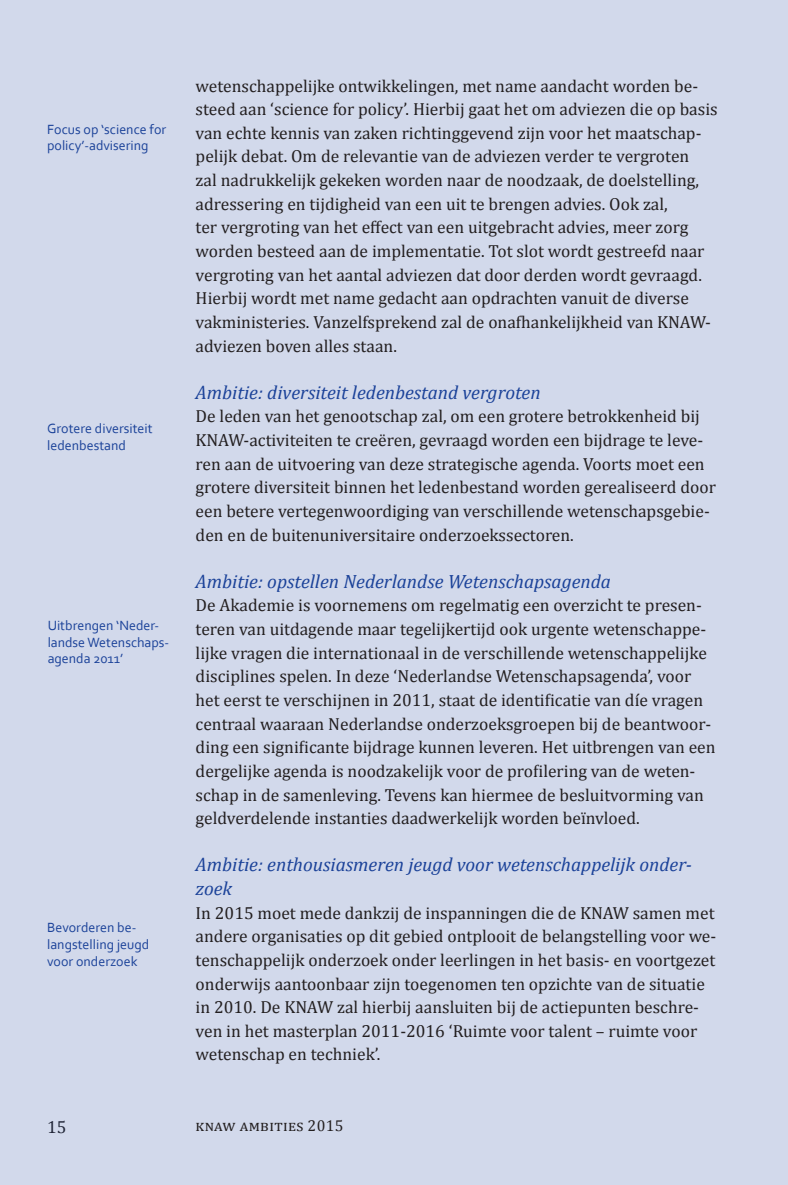
<style>
.page{position:relative;width:788px;height:1185px;background:#d2d9eb}
.page>*{position:absolute;margin:0;border:0;box-sizing:border-box;transform-origin:0 0}
.t1{font:italic 19.25px/23.6px "Cambria";color:#1b4299}
.t2{font:17.5px/23.6px "Cambria";color:#231f20}
.t3{font:15.75px "Cambria";letter-spacing:.02em;color:#231f20}
.t4{font:14px/16.8px "Corbel";color:#1b4299}
</style>
<div class="page">
<p class="t4" style="left:47px;top:120px;width:121px">Focus op ‘science for policy’-advisering</p>
<p class="t4" style="left:47px;top:419px;width:107px">Grotere diversiteit ledenbestand</p>
<p class="t4" style="left:48px;top:616px;width:123px">Uitbrengen ‘Neder&shy;landse Wetenschaps&shy;agenda 2011’</p>
<p class="t4" style="left:47px;top:918px;width:104px">Bevorderen be&shy;langstelling jeugd voor onderzoek</p>
<p class="t2" style="left:196px;top:74px;width:523px">wetenschappelijke ontwikkelingen, met name aandacht worden be&shy;steed aan ‘science for policy’. Hierbij gaat het om adviezen die op basis van echte kennis van zaken richtinggevend zijn voor het maatschap&shy;pelijk debat. Om de relevantie van de adviezen verder te vergroten<br>zal nadrukkelijk gekeken worden naar de noodzaak, de doelstelling, adressering en tijdigheid van een uit te brengen advies. Ook zal,<br>ter vergroting van het effect van een uitgebracht advies, meer zorg worden besteed aan de implementatie. Tot slot wordt gestreefd naar vergroting van het aantal adviezen dat door derden wordt gevraagd.<br>Hierbij wordt met name gedacht aan opdrachten vanuit de diverse vakministeries. Vanzelfsprekend zal de onafhankelijkheid van KNAW&shy;adviezen boven alles staan.</p>
<p class="t1" style="left:196px;top:380px;width:347px">Ambitie: diversiteit ledenbestand vergroten</p>
<p class="t2" style="left:196px;top:404px;width:522px">De leden van het genootschap zal, om een grotere betrokkenheid bij KNAW-activiteiten te creëren, gevraagd worden een bijdrage te leve&shy;ren aan de uitvoering van deze strategische agenda. Voorts moet een grotere diversiteit binnen het ledenbestand worden gerealiseerd door een betere vertegenwoordiging van verschillende wetenschapsgebie&shy;den en de buitenuniversitaire onderzoekssectoren.</p>
<p class="t1" style="left:196px;top:569px;width:417px">Ambitie: opstellen Nederlandse Wetenschapsagenda</p>
<p class="t2" style="left:196px;top:593px;width:521px">De Akademie is voornemens om regelmatig een overzicht te presen&shy;teren van uitdagende maar tegelijkertijd ook urgente wetenschappe&shy;lijke vragen die internationaal in de verschillende wetenschappelijke disciplines spelen. In deze ‘Nederlandse Wetenschapsagenda’, voor het eerst te verschijnen in 2011, staat de identificatie van díe vragen centraal waaraan Nederlandse onderzoeksgroepen bij de beantwoor&shy;ding een significante bijdrage kunnen leveren. Het uitbrengen van een dergelijke agenda is noodzakelijk voor de profilering van de weten&shy;schap in de samenleving. Tevens kan hiermee de besluitvorming van geldverdelende instanties daadwerkelijk worden beïnvloed.</p>
<p class="t1" style="left:196px;top:852px;width:498px">Ambitie: enthousiasmeren jeugd voor wetenschappelijk onder&shy;zoek</p>
<p class="t2" style="left:196px;top:901px;width:522px">In 2015 moet mede dankzij de inspanningen die de KNAW samen met andere organisaties op dit gebied ontplooit de belangstelling voor we&shy;tenschappelijk onderzoek onder leerlingen in het basis- en voortgezet onderwijs aantoonbaar zijn toegenomen ten opzichte van de situatie in 2010. De KNAW zal hierbij aansluiten bij de actiepunten beschre&shy;ven in het masterplan 2011-2016 ‘Ruimte voor talent – ruimte voor wetenschap en techniek’.</p>
<p class="t2" style="left:47px;top:1115px;width:21px">15</p>
<p class="t3" style="left:196px;top:1116px;width:149px">knaw ambities 2015</p>
</div>
